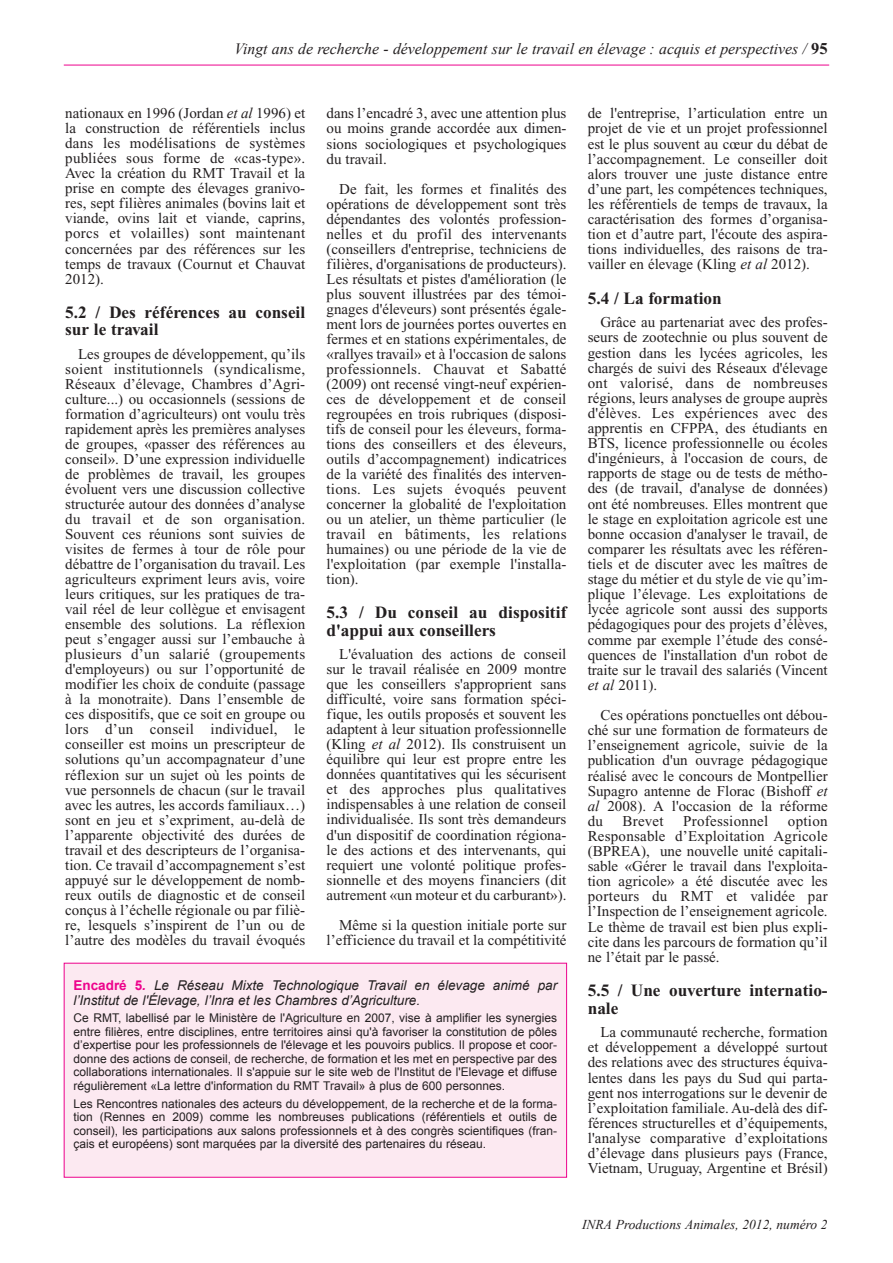
<style>
.page{position:relative;width:893px;height:1263px;background:#fff}
.page>*{position:absolute;margin:0;border:0;box-sizing:border-box;transform-origin:0 0}
.t1{font:700 17.25px/17.2px "Times New Roman";color:#231f20}
.t2{font:italic 15.75px "Times New Roman";color:#231f20}
.t3{font:15px/15px "Times New Roman";color:#231f20;text-align:justify}
.t4{font:15px "Times New Roman";letter-spacing:.02em;color:#231f20}
.t5{font:italic 13.5px/15px "Arial";color:#231f20}
.t6{font:italic 13.5px "Times New Roman";color:#231f20}
.t7{font:12px/13.5px "Arial";color:#231f20;text-align:justify}
.s1{font-weight:700;font-style:normal;font-size:16.5px}
.s2{font-style:italic}
.s3{font-weight:700;font-style:normal;color:#ed028c}
.s4{font-weight:700;color:#ed028c}
</style>
<div class="page">
<hr style="left:64px;top:65px;width:765px;height:1px;background:#ed028c">
<div style="left:65px;top:963px;width:501px;height:214px;background:#fce9f1"></div>
<p class="t2" style="left:235px;top:40px;width:594px">Vingt ans de recherche - développement sur le travail en élevage : acquis et perspectives / <span class="s1">95</span></p>
<p class="t3" style="left:65px;top:107px;width:241px">nationaux en 1996 (Jordan <span class="s2">et al</span> 1996) et la construction de référentiels inclus dans les modélisations de systèmes publiées sous forme de «cas-type».<br>Avec la création du RMT Travail et la prise en compte des élevages granivo&shy;res, sept filières animales (bovins lait et viande, ovins lait et viande, caprins, porcs et volailles) sont maintenant concernées par des références sur les temps de travaux (Cournut et Chauvat 2012).</p>
<p class="t1" style="left:65px;top:305px;width:241px">5.2 / Des références au conseil sur le travail</p>
<p class="t3" style="left:65px;top:347px;width:241px;text-indent:13px">Les groupes de développement, qu’ils soient institutionnels (syndicalisme, Réseaux d’élevage, Chambres d’Agri&shy;culture...) ou occasionnels (sessions de formation d’agriculteurs) ont voulu très rapidement après les premières analyses de groupes, «passer des références au conseil». D’une expression individuelle de problèmes de travail, les groupes évoluent vers une discussion collective structurée autour des données d’analyse du travail et de son organisation.<br>Souvent ces réunions sont suivies de visites de fermes à tour de rôle pour débattre de l’organisation du travail. Les agriculteurs expriment leurs avis, voire leurs critiques, sur les pratiques de tra&shy;vail réel de leur collègue et envisagent ensemble des solutions. La réflexion peut s’engager aussi sur l’embauche à plusieurs d’un salarié (groupements d'employeurs) ou sur l’opportunité de modifier les choix de conduite (passage à la monotraite). Dans l’ensemble de ces dispositifs, que ce soit en groupe ou lors d’un conseil individuel, le conseiller est moins un prescripteur de solutions qu’un accompagnateur d’une réflexion sur un sujet où les points de vue personnels de chacun (sur le travail avec les autres, les accords familiaux…) sont en jeu et s’expriment, au-delà de l’apparente objectivité des durées de travail et des descripteurs de l’organisa&shy;tion. Ce travail d’accompagnement s’est appuyé sur le développement de nomb&shy;reux outils de diagnostic et de conseil conçus à l’échelle régionale ou par filiè&shy;re, lesquels s’inspirent de l’un ou de l’autre des modèles du travail évoqués</p>
<p class="t3" style="left:326px;top:107px;width:241px">dans l’encadré 3, avec une attention plus ou moins grande accordée aux dimen&shy;sions sociologiques et psychologiques du travail.</p>
<p class="t3" style="left:326px;top:182px;width:241px;text-indent:13px">De fait, les formes et finalités des opérations de développement sont très dépendantes des volontés profession&shy;nelles et du profil des intervenants (conseillers d'entreprise, techniciens de filières, d'organisations de producteurs).<br>Les résultats et pistes d'amélioration (le plus souvent illustrées par des témoi&shy;gnages d'éleveurs) sont présentés égale&shy;ment lors de journées portes ouvertes en fermes et en stations expérimentales, de «rallyes travail» et à l'occasion de salons professionnels. Chauvat et Sabatté (2009) ont recensé vingt-neuf expérien&shy;ces de développement et de conseil regroupées en trois rubriques (disposi&shy;tifs de conseil pour les éleveurs, forma&shy;tions des conseillers et des éleveurs, outils d’accompagnement) indicatrices de la variété des finalités des interven&shy;tions. Les sujets évoqués peuvent concerner la globalité de l'exploitation ou un atelier, un thème particulier (le travail en bâtiments, les relations humaines) ou une période de la vie de l'exploitation (par exemple l'installa&shy;tion).</p>
<p class="t1" style="left:326px;top:606px;width:241px">5.3 / Du conseil au dispositif d'appui aux conseillers</p>
<p class="t3" style="left:326px;top:648px;width:241px;text-indent:13px">L'évaluation des actions de conseil sur le travail réalisée en 2009 montre que les conseillers s'approprient sans difficulté, voire sans formation spéci&shy;fique, les outils proposés et souvent les adaptent à leur situation professionnelle (Kling <span class="s2">et al</span> 2012). Ils construisent un équilibre qui leur est propre entre les données quantitatives qui les sécurisent et des approches plus qualitatives indispensables à une relation de conseil individualisée. Ils sont très demandeurs d'un dispositif de coordination régiona&shy;le des actions et des intervenants, qui requiert une volonté politique profes&shy;sionnelle et des moyens financiers (dit autrement «un moteur et du carburant»).</p>
<p class="t3" style="left:326px;top:918px;width:241px;text-align:right">Même si la question initiale porte sur l’efficience du travail et la compétitivité</p>
<p class="t5" style="left:74px;top:977px;width:485px"><span class="s3">Encadré 5</span><span class="s4">.</span> Le Réseau Mixte Technologique Travail en élevage animé par l’Institut de l'Élevage, l’Inra et les Chambres d’Agriculture.</p>
<p class="t7" style="left:74px;top:1011px;width:485px">Ce RMT, labellisé par le Ministère de l'Agriculture en 2007, vise à amplifier les synergies entre filières, entre disciplines, entre territoires ainsi qu'à favoriser la constitution de pôles d’expertise pour les professionnels de l'élevage et les pouvoirs publics. Il propose et coor&shy;donne des actions de conseil, de recherche, de formation et les met en perspective par des collaborations internationales. Il s'appuie sur le site web de l'Institut de l'Elevage et diffuse régulièrement «La lettre d'information du RMT Travail» à plus de 600 personnes.</p>
<p class="t7" style="left:74px;top:1097px;width:485px">Les Rencontres nationales des acteurs du développement, de la recherche et de la forma&shy;tion (Rennes en 2009) comme les nombreuses publications (référentiels et outils de conseil), les participations aux salons professionnels et à des congrès scientifiques (fran&shy;çais et européens) sont marquées par la diversité des partenaires du réseau.</p>
<p class="t3" style="left:588px;top:107px;width:241px">de l'entreprise, l’articulation entre un projet de vie et un projet professionnel est le plus souvent au cœur du débat de l’accompagnement. Le conseiller doit alors trouver une juste distance entre d’une part, les compétences techniques, les référentiels de temps de travaux, la caractérisation des formes d’organisa&shy;tion et d’autre part, l'écoute des aspira&shy;tions individuelles, des raisons de tra&shy;vailler en élevage (Kling <span class="s2">et al</span> 2012).</p>
<p class="t1" style="left:588px;top:291px;width:136px">5.4 / La formation</p>
<p class="t3" style="left:588px;top:316px;width:241px;text-indent:13px">Grâce au partenariat avec des profes&shy;seurs de zootechnie ou plus souvent de gestion dans les lycées agricoles, les chargés de suivi des Réseaux d'élevage ont valorisé, dans de nombreuses régions, leurs analyses de groupe auprès d'élèves. Les expériences avec des apprentis en CFPPA, des étudiants en BTS, licence professionnelle ou écoles d'ingénieurs, à l'occasion de cours, de rapports de stage ou de tests de métho&shy;des (de travail, d'analyse de données) ont été nombreuses. Elles montrent que le stage en exploitation agricole est une bonne occasion d'analyser le travail, de comparer les résultats avec les référen&shy;tiels et de discuter avec les maîtres de stage du métier et du style de vie qu’im&shy;plique l’élevage. Les exploitations de lycée agricole sont aussi des supports pédagogiques pour des projets d’élèves, comme par exemple l’étude des consé&shy;quences de l'installation d'un robot de traite sur le travail des salariés (Vincent <span class="s2">et al</span> 2011).</p>
<p class="t3" style="left:588px;top:709px;width:241px;text-indent:13px">Ces opérations ponctuelles ont débou&shy;ché sur une formation de formateurs de l’enseignement agricole, suivie de la publication d'un ouvrage pédagogique réalisé avec le concours de Montpellier Supagro antenne de Florac (Bishoff <span class="s2">et al</span> 2008). A l'occasion de la réforme du</p>
<p class="t3" style="left:588px;top:815px;width:241px;text-indent:200px">option Responsable d’Exploitation Agricole (BPREA), une nouvelle unité capitali&shy;sable «Gérer le travail dans l'exploita&shy;tion agricole» a été discutée avec les porteurs du RMT et validée par l’Inspection de l’enseignement agricole.<br>Le thème de travail est bien plus expli&shy;cite dans les parcours de formation qu’il ne l’était par le passé.</p>
<p class="t1" style="left:588px;top:983px;width:241px">5.5 / Une ouverture internatio&shy;nale</p>
<p class="t3" style="left:588px;top:1026px;width:241px;text-indent:13px">La communauté recherche, formation et développement a développé surtout des relations avec des structures équiva&shy;lentes dans les pays du Sud qui parta&shy;gent nos interrogations sur le devenir de l’exploitation familiale. Au-delà des dif&shy;férences structurelles et d’équipements, l'analyse comparative d’exploitations d’élevage dans plusieurs pays (France, Vietnam, Uruguay, Argentine et Brésil)</p>
<p class="t3" style="left:623px;top:815px;width:42px">Brevet</p>
<p class="t4" style="left:683px;top:815px;width:87px">Professionnel</p>
<p class="t6" style="left:582px;top:1217px;width:247px">INRA Productions Animales, 2012, numéro 2</p>
</div>
